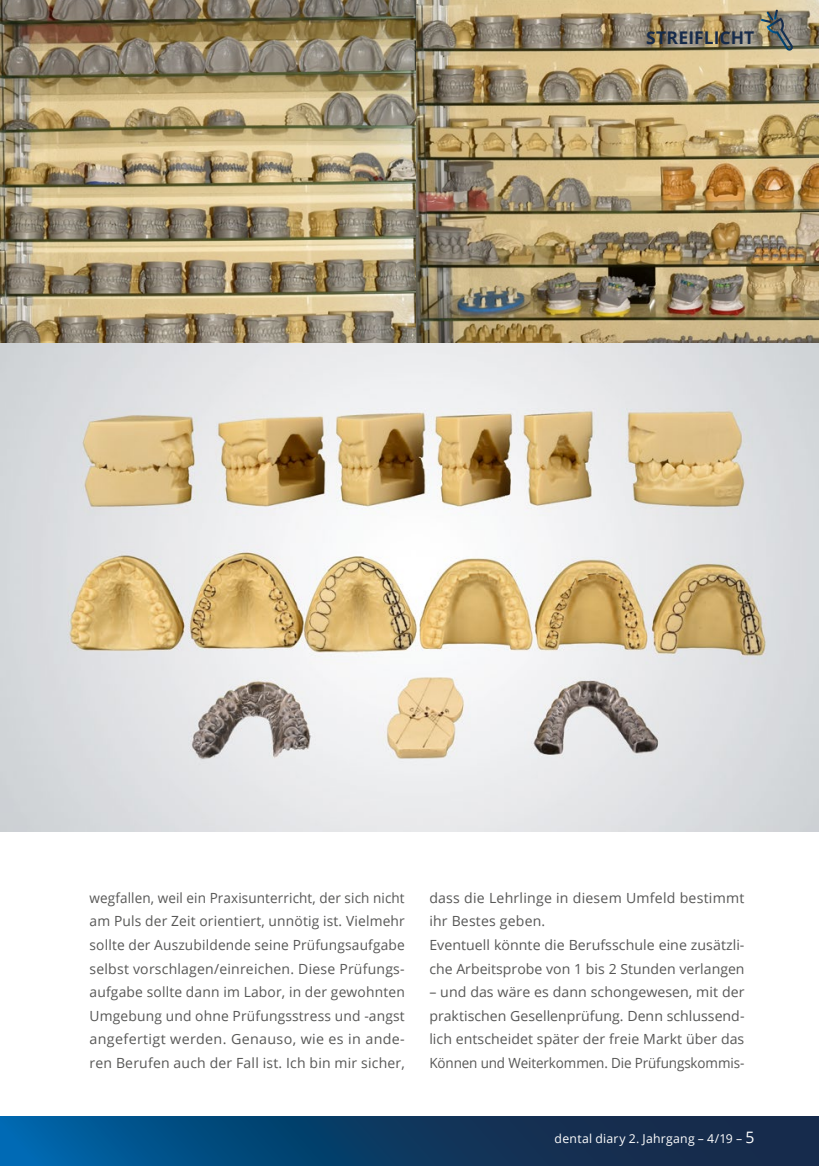
<style>
.page{position:relative;width:819px;height:1166px;background:#fff}
.page>*{position:absolute;margin:0;border:0;box-sizing:border-box;transform-origin:0 0}
.t1{font:700 17.5px "Open Sans";letter-spacing:.005em;color:#162b4b}
.t2{font:14px/23.6px "Open Sans";letter-spacing:.005em;color:#575756;text-align:justify;scale:.96 1}
.t3{font:14px/23.6px "Open Sans";letter-spacing:.005em;color:#575756}
.t4{font:12.25px "Open Sans";letter-spacing:.02em;color:#fff}
.s1{font-size:15.75px}
</style>
<div class="page">
<img style="left:0;top:0;width:819px;height:832px">
<svg style="left:760px;top:10px;width:33px;height:41px"></svg>
<svg style="left:0;top:1116px;width:819px;height:50px;background:#0b3e6a"></svg>
<p class="t1" style="left:646px;top:25px;width:110px">STREIFLICHT</p>
<p class="t2" style="left:90px;top:885px;width:330px">wegfallen, weil ein Praxisunterricht, der sich nicht am Puls der Zeit orientiert, unnötig ist. Vielmehr sollte der Auszubildende seine Prüfungsaufgabe selbst vorschlagen/einreichen. Diese Prüfungs&shy;aufgabe sollte dann im Labor, in der gewohnten Umgebung und ohne Prüfungsstress und -angst angefertigt werden. Genauso, wie es in ande&shy;ren Berufen auch der Fall ist. Ich bin mir sicher,</p>
<p class="t3" style="left:429px;top:885px;width:317px">dass die Lehrlinge in diesem Umfeld bestimmt ihr Bestes geben.<br>Eventuell könnte die Berufsschule eine zusätzli&shy;che Arbeitsprobe von 1 bis 2 Stunden verlangen</p>
<p class="t3" style="left:429px;top:980px;width:317px;text-align:justify">– und das wäre es dann schongewesen, mit der praktischen Gesellenprüfung. Denn schlussend&shy;lich entscheidet später der freie Markt über das Können und Weiterkommen. Die Prüfungskommis-</p>
<p class="t4" style="left:554px;top:1130px;width:201px">dental diary 2. Jahrgang – 4/19 – <span class="s1">5</span></p>
</div>
